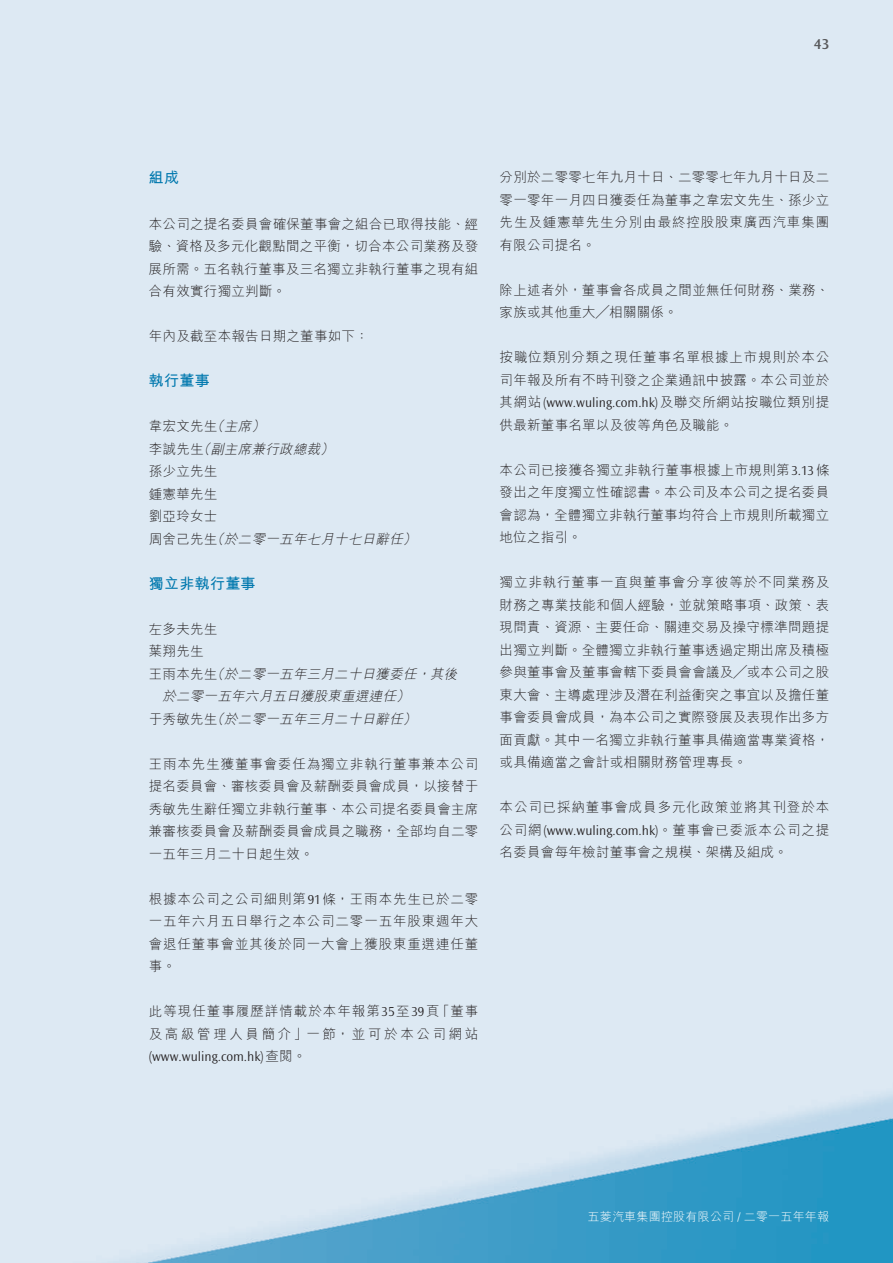
<style>
.page{position:relative;width:893px;height:1263px;background:#dde9f3}
.page>*{position:absolute;margin:0;border:0;box-sizing:border-box;transform-origin:0 0}
.t1{font:15px "M Hei HK Bold B5 pc H";letter-spacing:.02em;color:#0078ae}
.t2{font:600 15px "Ocean Sans Std";color:#58595b}
.t3{font:13.5px/22.5px "M Hei HK Light B5 pc H";letter-spacing:.02em;color:#231f20;text-align:justify}
.t4{font:300 13.5px "Ocean Sans Std";color:#231f20}
.t5{font:13.5px/22.5px "M Hei HK Light B5 pc H";letter-spacing:.065em;color:#231f20}
.t6{font:italic 13.5px "M Hei HK Light B5 pc H";color:#231f20}
.t7{font:13.5px/22.5px "M Hei HK Light B5 pc H";letter-spacing:.135em;color:#231f20}
.t8{font:12px "M Hei HK Light B5 pc H";letter-spacing:.02em;color:#fff}
.s1{font-style:italic}
.s2{font-style:normal}
.s3{font-family:"Ocean Sans Std";font-weight:300}
.s4{font-family:"M Hei HK Light B5 pc H";font-weight:400}
</style>
<div class="page">
<p class="t2" style="left:814px;top:35px;width:17px">43</p>
<p class="t1" style="left:149px;top:172px;width:32px">組成</p>
<p class="t3" style="left:149px;top:214px;width:331px">本公司之提名委員會確保董事會之組合已取得技能、經驗、資格及多元化觀點間之平衡，切合本公司業務及發展所需。五名執行董事及三名獨立非執行董事之現有組合有效實行獨立判斷。</p>
<p class="t3" style="left:149px;top:326px;width:221px">年內及截至本報告日期之董事如下：</p>
<p class="t1" style="left:149px;top:375px;width:62px">執行董事</p>
<p class="t3" style="left:149px;top:416px;width:272px;text-align:left">韋宏文先生<span class="s1">（主席）<br></span>李誠先生<span class="s1">（副主席兼行政總裁）<br></span>孫少立先生<br>鍾憲華先生<br>劉亞玲女士<br>周舍己先生<span class="s1">（於二零一五年七月十七日辭任）</span></p>
<p class="t1" style="left:149px;top:577px;width:108px">獨立非執行董事</p>
<p class="t3" style="left:149px;top:619px;width:70px">左多夫先生</p>
<p class="t3" style="left:149px;top:641px;width:56px">葉翔先生</p>
<p class="t6" style="left:149px;top:668px;width:313px"><span class="s2">王雨本先生</span>（於二零一五年三月二十日獲委任，其後</p>
<p class="t6" style="left:162px;top:691px;width:251px">於二零一五年六月五日獲股東重選連任）</p>
<p class="t6" style="left:149px;top:713px;width:272px"><span class="s2">于秀敏先生</span>（於二零一五年三月二十日辭任）</p>
<p class="t3" style="left:149px;top:754px;width:331px">王雨本先生獲董事會委任為獨立非執行董事兼本公司提名委員會、審核委員會及薪酬委員會成員，以接替于秀敏先生辭任獨立非執行董事、本公司提名委員會主席兼審核委員會及薪酬委員會成員之職務，全部均自二零一五年三月二十日起生效。</p>
<p class="t3" style="left:149px;top:889px;width:331px">根據本公司之公司細則第<span class="s3">91</span>條，王雨本先生已於二零一五年六月五日舉行之本公司二零一五年股東週年大會退任董事會並其後於同一大會上獲股東重選連任董事。</p>
<p class="t7" style="left:149px;top:1001px;width:331px">此等現任董事履歷詳情載於本年報第<span class="s3">35</span>至<span class="s3">39</span>頁「董事及高級管理人員簡介」一節，並可於本公司網站</p>
<p class="t4" style="left:149px;top:1050px;width:159px">(www.wuling.com.hk)<span class="s4">查閱。</span></p>
<p class="t3" style="left:500px;top:168px;width:331px">分別於二零零七年九月十日、二零零七年九月十日及二零一零年一月四日獲委任為董事之韋宏文先生、孫少立先生及鍾憲華先生分別由最終控股股東廣西汽車集團有限公司提名。</p>
<p class="t3" style="left:500px;top:280px;width:331px">除上述者外，董事會各成員之間並無任何財務、業務、家族或其他重大╱相關關係。</p>
<p class="t5" style="left:500px;top:348px;width:331px">按職位類別分類之現任董事名單根據上市規則於本公司年報及所有不時刊發之企業通訊中披露。本公司並於</p>
<p class="t4" style="left:500px;top:396px;width:331px"><span class="s4">其網站</span>(www.wuling.com.hk)<span class="s4">及聯交所網站按職位類別提</span></p>
<p class="t3" style="left:500px;top:415px;width:235px">供最新董事名單以及彼等角色及職能。</p>
<p class="t3" style="left:500px;top:460px;width:331px">本公司已接獲各獨立非執行董事根據上市規則第<span class="s3">3.13</span>條發出之年度獨立性確認書。本公司及本公司之提名委員會認為，全體獨立非執行董事均符合上市規則所載獨立地位之指引。</p>
<p class="t3" style="left:500px;top:573px;width:331px">獨立非執行董事一直與董事會分享彼等於不同業務及財務之專業技能和個人經驗，並就策略事項、政策、表現問責、資源、主要任命、關連交易及操守標準問題提出獨立判斷。全體獨立非執行董事透過定期出席及積極參與董事會及董事會轄下委員會會議及╱或本公司之股東大會、主導處理涉及潛在利益衝突之事宜以及擔任董事會委員會成員，為本公司之實際發展及表現作出多方面貢獻。其中一名獨立非執行董事具備適當專業資格，或具備適當之會計或相關財務管理專長。</p>
<p class="t5" style="left:500px;top:798px;width:331px">本公司已採納董事會成員多元化政策並將其刊登於本</p>
<p class="t4" style="left:500px;top:823px;width:331px"><span class="s4">公司網</span>(www.wuling.com.hk)<span class="s4">。董事會已委派本公司之提</span></p>
<p class="t3" style="left:500px;top:843px;width:290px">名委員會每年檢討董事會之規模、架構及組成。</p>
<p class="t8" style="left:588px;top:1211px;width:243px">五菱汽車集團控股有限公司 <span class="s3">/</span> 二零一五年年報</p>
</div>
